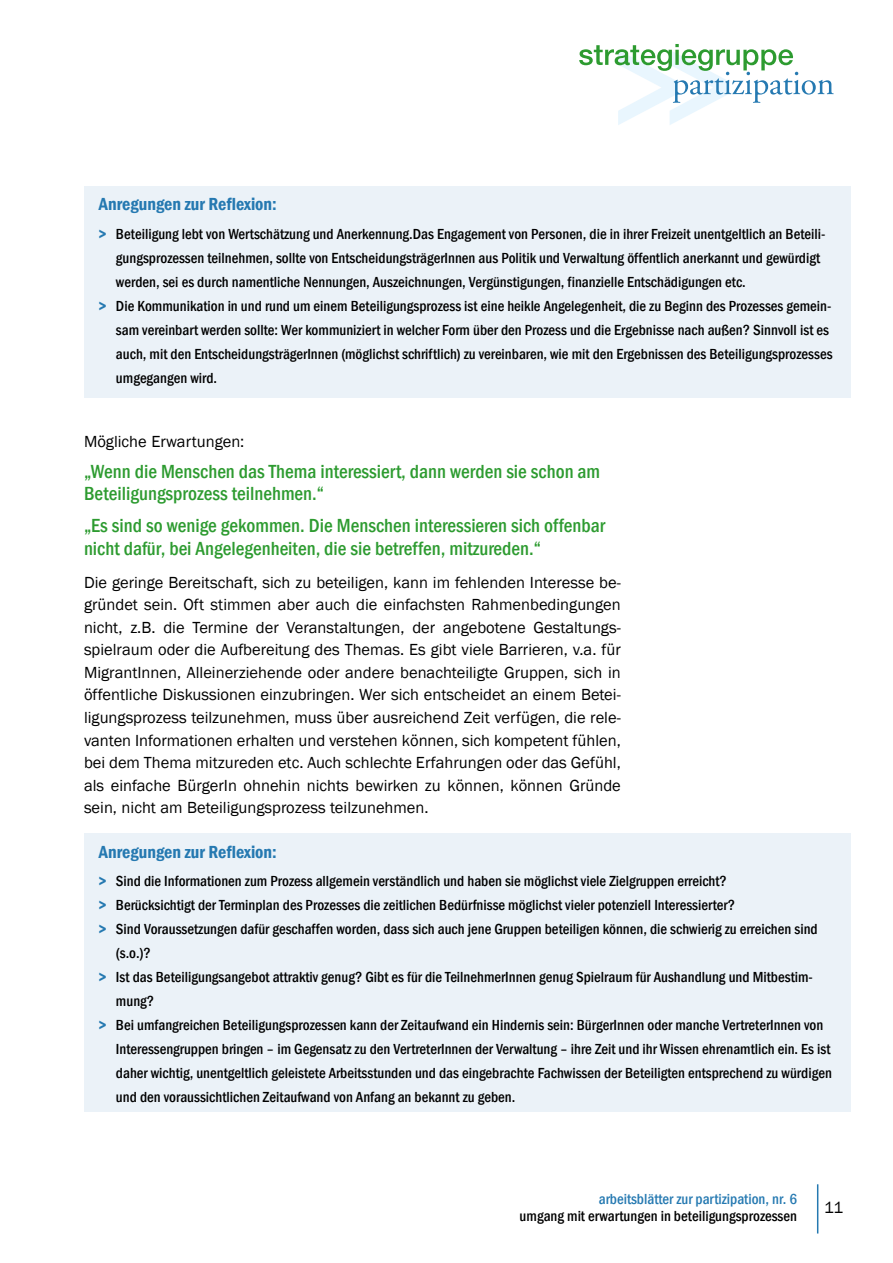
<style>
.page{position:relative;width:893px;height:1263px;background:#fff}
.page>*{position:absolute;margin:0;border:0;box-sizing:border-box;transform-origin:0 0}
.t1{font:500 condensed 19.5px/22.5px "Franklin Gothic";color:#2d9b30}
.t2{font:600 condensed 18px "Franklin Gothic";color:#2579b1}
.t3{font:16.5px/22.5px "Franklin Gothic";color:#000;text-align:justify}
.t4{font:500 condensed 15px "Franklin Gothic";color:#000}
.t5{font:500 condensed 15px "Franklin Gothic";color:#2579b1}
.s1{font-weight:600;color:#2579b1}
</style>
<div class="page">
<hr style="left:817px;top:1184px;width:1px;height:49px;background:#2579b1">
<svg style="left:579px;top:44px;width:254px;height:81px"></svg>
<div style="left:84px;top:833px;width:766px;height:279px;background:#ebf2f8"></div>
<div style="left:84px;top:186px;width:766px;height:212px;background:#ebf2f8"></div>
<p class="t2" style="left:99px;top:192px;width:179px">Anregungen zur Reflexion:</p>
<p class="t4" style="left:99px;top:224px;width:728px"><span class="s1">&gt;</span> Beteiligung lebt von Wertschätzung und Anerkennung.Das Engagement von Personen, die in ihrer Freizeit unentgeltlich an Beteili-</p>
<p class="t4" style="left:116px;top:248px;width:706px">gungsprozessen teilnehmen, sollte von EntscheidungsträgerInnen aus Politik und Verwaltung öffentlich anerkannt und gewürdigt</p>
<p class="t4" style="left:116px;top:272px;width:631px">werden, sei es durch namentliche Nennungen, Auszeichnungen, Vergünstigungen, finanzielle Entschädigungen etc.</p>
<p class="t4" style="left:99px;top:296px;width:734px"><span class="s1">&gt;</span> Die Kommunikation in und rund um einem Beteiligungsprozess ist eine heikle Angelegenheit, die zu Beginn des Prozesses gemein-</p>
<p class="t4" style="left:116px;top:320px;width:714px">sam vereinbart werden sollte: Wer kommuniziert in welcher Form über den Prozess und die Ergebnisse nach außen? Sinnvoll ist es</p>
<p class="t4" style="left:116px;top:344px;width:718px">auch, mit den EntscheidungsträgerInnen (möglichst schriftlich) zu vereinbaren, wie mit den Ergebnissen des Beteiligungsprozesses</p>
<p class="t4" style="left:116px;top:368px;width:103px">umgegangen wird.</p>
<p class="t3" style="left:84px;top:430px;width:162px">Mögliche Erwartungen:</p>
<h1 class="t1" style="left:84px;top:460px;width:518px">„Wenn die Menschen das Thema interessiert, dann werden sie schon am<br>Beteiligungsprozess teilnehmen.“</h1>
<h1 class="t1" style="left:84px;top:514px;width:523px">„Es sind so wenige gekommen. Die Menschen interessieren sich offenbar nicht dafür, bei Angelegenheiten, die sie betreffen, mitzureden.“</h1>
<p class="t3" style="left:84px;top:571px;width:538px">Die geringe Bereitschaft, sich zu beteiligen, kann im fehlenden Interesse be&shy;gründet sein. Oft stimmen aber auch die einfachsten Rahmenbedingungen nicht, z.B. die Termine der Veranstaltungen, der angebotene Gestaltungs&shy;spielraum oder die Aufbereitung des Themas. Es gibt viele Barrieren, v.a. für MigrantInnen, Alleinerziehende oder andere benachteiligte Gruppen, sich in öffentliche Diskussionen einzubringen. Wer sich entscheidet an einem Betei&shy;ligungsprozess teilzunehmen, muss über ausreichend Zeit verfügen, die rele&shy;vanten Informationen erhalten und verstehen können, sich kompetent fühlen, bei dem Thema mitzureden etc. Auch schlechte Erfahrungen oder das Gefühl, als einfache BürgerIn ohnehin nichts bewirken zu können, können Gründe sein, nicht am Beteiligungsprozess teilzunehmen.</p>
<p class="t2" style="left:99px;top:839px;width:179px">Anregungen zur Reflexion:</p>
<p class="t4" style="left:99px;top:871px;width:630px"><span class="s1">&gt;</span> Sind die Informationen zum Prozess allgemein verständlich und haben sie möglichst viele Zielgruppen erreicht?</p>
<p class="t4" style="left:99px;top:895px;width:638px"><span class="s1">&gt;</span> Berücksichtigt der Terminplan des Prozesses die zeitlichen Bedürfnisse möglichst vieler potenziell Interessierter?</p>
<p class="t4" style="left:99px;top:919px;width:720px"><span class="s1">&gt;</span> Sind Voraussetzungen dafür geschaffen worden, dass sich auch jene Gruppen beteiligen können, die schwierig zu erreichen sind</p>
<p class="t4" style="left:116px;top:943px;width:37px">(s.o.)?</p>
<p class="t4" style="left:99px;top:967px;width:715px"><span class="s1">&gt;</span> Ist das Beteiligungsangebot attraktiv genug? Gibt es für die TeilnehmerInnen genug Spielraum für Aushandlung und Mitbestim-</p>
<p class="t4" style="left:116px;top:991px;width:40px">mung?</p>
<p class="t4" style="left:99px;top:1015px;width:726px"><span class="s1">&gt;</span> Bei umfangreichen Beteiligungsprozessen kann der Zeitaufwand ein Hindernis sein: BürgerInnen oder manche VertreterInnen von</p>
<p class="t4" style="left:116px;top:1039px;width:716px">Interessengruppen bringen – im Gegensatz zu den VertreterInnen der Verwaltung – ihre Zeit und ihr Wissen ehrenamtlich ein. Es ist</p>
<p class="t4" style="left:116px;top:1063px;width:717px">daher wichtig, unentgeltlich geleistete Arbeitsstunden und das eingebrachte Fachwissen der Beteiligten entsprechend zu würdigen</p>
<p class="t4" style="left:116px;top:1087px;width:401px">und den voraussichtlichen Zeitaufwand von Anfang an bekannt zu geben.</p>
<p class="t5" style="left:599px;top:1189px;width:200px">arbeitsblätter zur partizipation, nr. 6</p>
<p class="t4" style="left:520px;top:1206px;width:279px">umgang mit erwartungen in beteiligungsprozessen</p>
<p class="t3" style="left:824px;top:1197px;width:21px">11</p>
</div>
